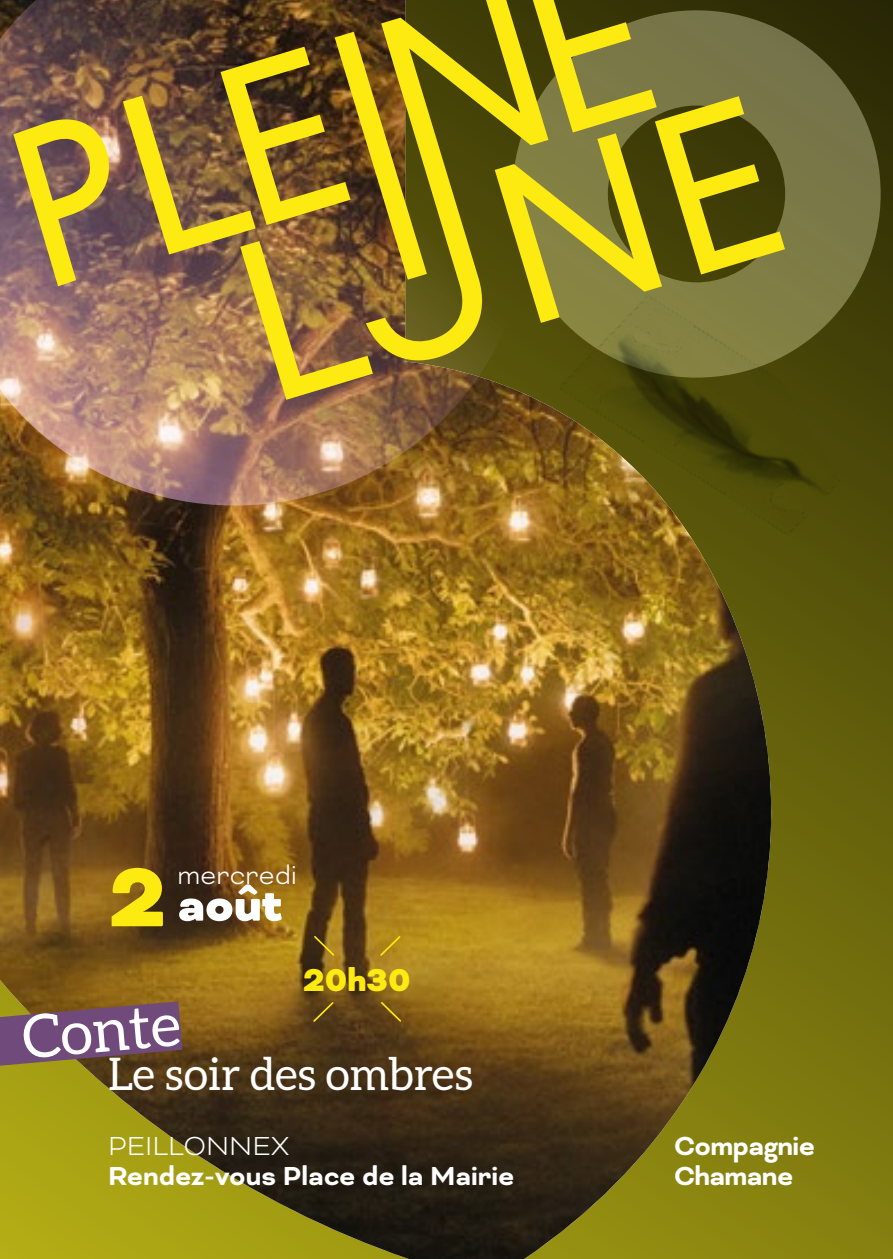
<style>
.page{position:relative;width:893px;height:1259px;background:#fff}
.page>*{position:absolute;margin:0;border:0;box-sizing:border-box;transform-origin:0 0}
.t1{font:900 95.7px "Bicyclette";color:#fcea10}
.t2{font:60px "Aleo";color:#fff}
.t3{font:900 52.8px "Bicyclette";color:#fff}
.t4{font:45px "Aleo";color:#fff}
.t5{font:900 36.3px "Bicyclette";color:#fcea10}
.t6{font:700 30px "Bicyclette";color:#fff}
.t7{font:700 30px/30px "Bicyclette";letter-spacing:-.02em;color:#fff}
.t8{font:300 30px "Bicyclette";color:#fff}
.t9{font:300 29.7px "Bicyclette";color:#fff}
</style>
<div class="page">
<svg style="left:830px;top:0;width:63px;height:1259px;background:#615d11"></svg>
<img style="left:0;top:0;width:830px;height:1259px">
<img style="left:0;top:0;width:528px;height:505px">
<img style="left:534px;top:256px;width:322px;height:354px">
<img style="left:123px;top:32px;width:304px;height:368px">
<svg style="left:548px;top:0;width:237px;height:323px;background:#888228"></svg>
<svg style="left:366px;top:0;width:182px;height:367px;background:#8c7f11"></svg>
<svg style="left:11px;top:111px;width:106px;height:177px;background:#a78b48"></svg>
<svg style="left:0;top:973px;width:233px;height:129px;background:#795b33"></svg>
<svg style="left:312px;top:1000px;width:23px;height:23px"></svg>
<svg style="left:379px;top:934px;width:23px;height:23px"></svg>
<svg style="left:379px;top:1000px;width:24px;height:23px"></svg>
<svg style="left:313px;top:934px;width:23px;height:23px"></svg>
<h1 class="t1" style="left:109px;top:840px;width:59px">2</h1>
<p class="t9" style="left:177px;top:858px;width:121px">mercredi</p>
<h3 class="t3" style="left:177px;top:873px;width:107px">août</h3>
<p class="t5" style="left:303px;top:959px;width:109px">20h30</p>
<h2 class="t2" style="left:20px;top:1003px;width:160px;rotate:-5deg">Conte</h2>
<h3 class="t4" style="left:108px;top:1048px;width:366px">Le soir des ombres</h3>
<p class="t8" style="left:108px;top:1128px;width:183px">PEILLONNEX</p>
<p class="t6" style="left:108px;top:1158px;width:408px">Rendez-vous Place de la Mairie</p>
<p class="t7" style="left:674px;top:1131px;width:142px">Compagnie<br>Chamane</p>
</div>
